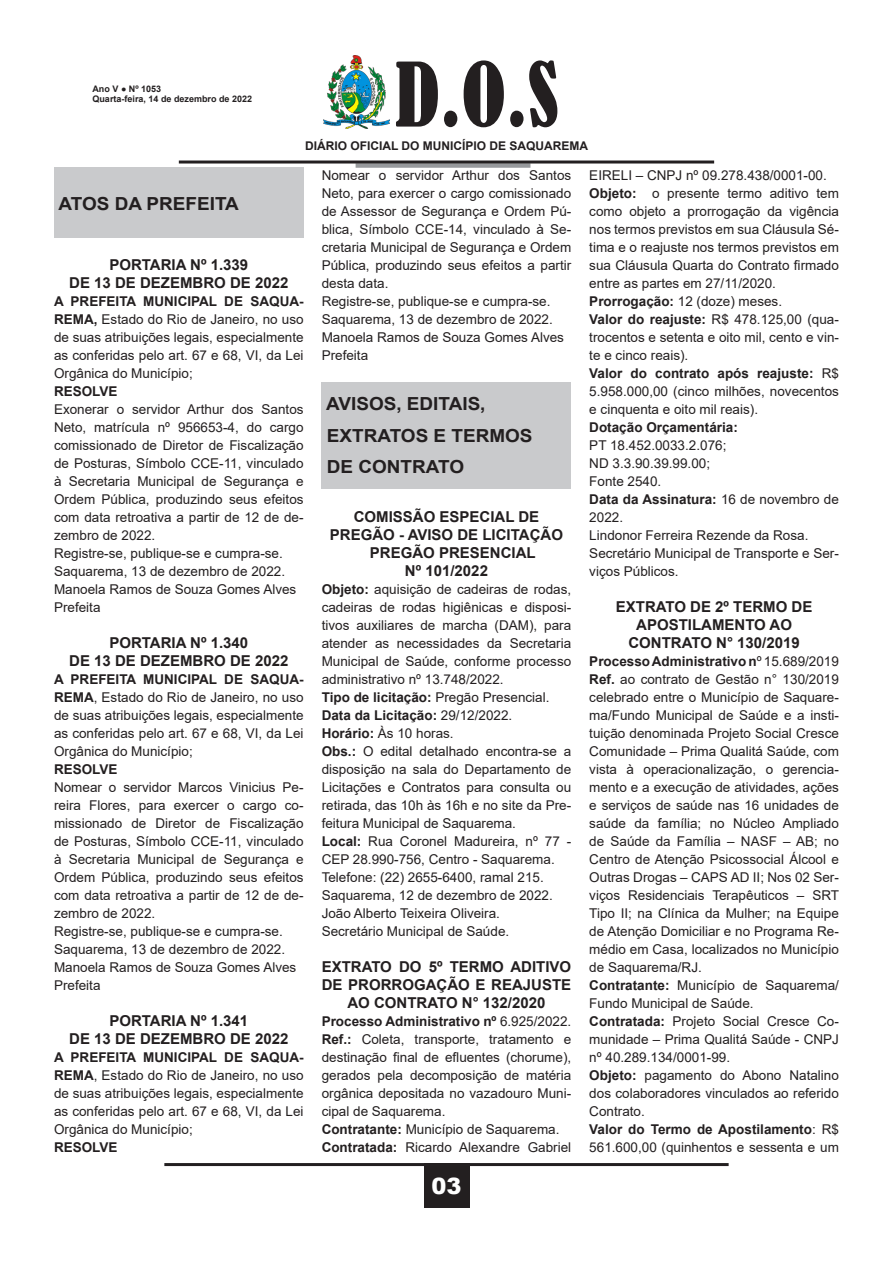
<style>
.page{position:relative;width:893px;height:1263px;background:#fff}
.page>*{position:absolute;margin:0;border:0;box-sizing:border-box;transform-origin:0 0}
.t1{font:condensed 82.5px "Bernard";color:#231f20}
.t2{font:900 22.5px "Arial";color:#fff}
.t3{font:700 18px "Arial";color:#231f20;scale:1.05 1}
.t4{font:700 15px/18px "Arial";color:#231f20;text-align:center}
.t5{font:13.5px/18px "Arial";color:#231f20;text-align:justify}
.t6{font:700 13.5px "Arial";color:#231f20}
.t7{font:700 12px "Arial";color:#231f20}
.t8{font:700 9px/10.8px "Arial";color:#231f20}
.s1{font-weight:700}
.s2{font-weight:400}
</style>
<div class="page">
<hr style="left:164px;top:1163px;width:565px;height:3px;background:#231f20">
<div style="left:424px;top:1163px;width:45px;height:45px;background:#231f20"></div>
<img style="left:324px;top:55px;width:65px;height:73px">
<div style="left:356px;top:163px;width:174px;height:5px;background:#97999c"></div>
<hr style="left:179px;top:161px;width:535px;height:3px;background:#231f20">
<div style="left:54px;top:168px;width:249px;height:70px;background:#c9cacc"></div>
<div style="left:322px;top:382px;width:249px;height:107px;background:#c9cacc"></div>
<p class="t8" style="left:92px;top:83px;width:161px">Ano V ● Nº 1053<br>Quarta-feira, 14 de dezembro de 2022</p>
<h1 class="t1" style="left:395px;top:47px;width:165px">D.O.S</h1>
<p class="t7" style="left:305px;top:137px;width:285px">DIÁRIO OFICIAL DO MUNICÍPIO DE SAQUAREMA</p>
<p class="t3" style="left:59px;top:190px;width:173px">ATOS DA PREFEITA</p>
<p class="t4" style="left:109px;top:256px;width:140px">PORTARIA Nº 1.339</p>
<p class="t4" style="left:69px;top:274px;width:221px">DE 13 DE DEZEMBRO DE 2022</p>
<p class="t5" style="left:54px;top:292px;width:251px"><span class="s1">A PREFEITA MUNICIPAL DE SAQUA-REMA,</span> Estado do Rio de Janeiro, no uso de suas atribuições legais, especialmente as conferidas pelo art. 67 e 68, VI, da Lei Orgânica do Município;</p>
<p class="t6" style="left:54px;top:382px;width:65px">RESOLVE</p>
<p class="t5" style="left:54px;top:400px;width:251px">Exonerar o servidor Arthur dos Santos Neto, matrícula nº 956653-4, do cargo comissionado de Diretor de Fiscalização de Posturas, Símbolo CCE-11, vinculado à Secretaria Municipal de Segurança e Ordem Pública, produzindo seus efeitos com data retroativa a partir de 12 de de&shy;zembro de 2022.</p>
<p class="t5" style="left:54px;top:544px;width:230px">Registre-se, publique-se e cumpra-se.</p>
<p class="t5" style="left:54px;top:562px;width:233px">Saquarema, 13 de dezembro de 2022.</p>
<p class="t5" style="left:54px;top:580px;width:244px">Manoela Ramos de Souza Gomes Alves</p>
<p class="t5" style="left:54px;top:598px;width:48px">Prefeita</p>
<p class="t4" style="left:109px;top:634px;width:140px">PORTARIA Nº 1.340</p>
<p class="t4" style="left:69px;top:652px;width:221px">DE 13 DE DEZEMBRO DE 2022</p>
<p class="t5" style="left:54px;top:670px;width:251px"><span class="s1">A PREFEITA MUNICIPAL DE SAQUA-REMA</span>, Estado do Rio de Janeiro, no uso de suas atribuições legais, especialmente as conferidas pelo art. 67 e 68, VI, da Lei Orgânica do Município;</p>
<p class="t6" style="left:54px;top:760px;width:65px">RESOLVE</p>
<p class="t5" style="left:54px;top:778px;width:251px">Nomear o servidor Marcos Vinicius Pe&shy;reira Flores, para exercer o cargo co&shy;missionado de Diretor de Fiscalização de Posturas, Símbolo CCE-11, vinculado à Secretaria Municipal de Segurança e Ordem Pública, produzindo seus efeitos com data retroativa a partir de 12 de de&shy;zembro de 2022.</p>
<p class="t5" style="left:54px;top:922px;width:230px">Registre-se, publique-se e cumpra-se.</p>
<p class="t5" style="left:54px;top:940px;width:233px">Saquarema, 13 de dezembro de 2022.</p>
<p class="t5" style="left:54px;top:958px;width:244px">Manoela Ramos de Souza Gomes Alves</p>
<p class="t5" style="left:54px;top:976px;width:48px">Prefeita</p>
<p class="t4" style="left:109px;top:1012px;width:140px">PORTARIA Nº 1.341</p>
<p class="t4" style="left:69px;top:1030px;width:221px">DE 13 DE DEZEMBRO DE 2022</p>
<p class="t5" style="left:54px;top:1048px;width:251px"><span class="s1">A PREFEITA MUNICIPAL DE SAQUA-REMA</span>, Estado do Rio de Janeiro, no uso de suas atribuições legais, especialmente as conferidas pelo art. 67 e 68, VI, da Lei Orgânica do Município;</p>
<p class="t6" style="left:54px;top:1138px;width:65px">RESOLVE</p>
<p class="t5" style="left:322px;top:166px;width:251px">Nomear o servidor Arthur dos Santos Neto, para exercer o cargo comissionado de Assessor de Segurança e Ordem Pú&shy;blica, Símbolo CCE-14, vinculado à Se&shy;cretaria Municipal de Segurança e Ordem Pública, produzindo seus efeitos a partir desta data.</p>
<p class="t5" style="left:322px;top:292px;width:230px">Registre-se, publique-se e cumpra-se.</p>
<p class="t5" style="left:322px;top:310px;width:233px">Saquarema, 13 de dezembro de 2022.</p>
<p class="t5" style="left:322px;top:328px;width:244px">Manoela Ramos de Souza Gomes Alves</p>
<p class="t5" style="left:322px;top:346px;width:48px">Prefeita</p>
<p class="t3" style="left:326px;top:391px;width:153px">AVISOS, EDITAIS,</p>
<p class="t3" style="left:327px;top:423px;width:197px">EXTRATOS E TERMOS</p>
<p class="t3" style="left:327px;top:454px;width:132px">DE CONTRATO</p>
<p class="t4" style="left:354px;top:508px;width:187px">COMISSÃO ESPECIAL DE</p>
<p class="t4" style="left:330px;top:526px;width:235px">PREGÃO - AVISO DE LICITAÇÃO</p>
<p class="t4" style="left:370px;top:544px;width:167px">PREGÃO PRESENCIAL</p>
<p class="t4" style="left:405px;top:562px;width:85px">Nº 101/2022</p>
<p class="t5" style="left:322px;top:580px;width:251px"><span class="s1">Objeto:</span> aquisição de cadeiras de rodas, cadeiras de rodas higiênicas e disposi&shy;tivos auxiliares de marcha (DAM), para atender as necessidades da Secretaria Municipal de Saúde, conforme processo administrativo nº 13.748/2022.</p>
<p class="t5" style="left:322px;top:688px;width:229px"><span class="s1">Tipo de licitação:</span> Pregão Presencial.</p>
<p class="t6" style="left:322px;top:706px;width:192px">Data da Licitação: <span class="s2">29/12/2022.</span></p>
<p class="t5" style="left:322px;top:724px;width:134px"><span class="s1">Horário:</span> Às 10 horas.</p>
<p class="t5" style="left:322px;top:742px;width:251px"><span class="s1">Obs.:</span> O edital detalhado encontra-se a disposição na sala do Departamento de Licitações e Contratos para consulta ou retirada, das 10h às 16h e no site da Pre&shy;feitura Municipal de Saquarema.</p>
<p class="t5" style="left:322px;top:832px;width:251px"><span class="s1">Local:</span> Rua Coronel Madureira, nº 77 -<br>CEP 28.990-756, Centro - Saquarema.</p>
<p class="t5" style="left:322px;top:868px;width:224px">Telefone: (22) 2655-6400, ramal 215.</p>
<p class="t5" style="left:322px;top:886px;width:233px">Saquarema, 12 de dezembro de 2022.</p>
<p class="t5" style="left:322px;top:904px;width:180px">João Alberto Teixeira Oliveira.</p>
<p class="t5" style="left:322px;top:922px;width:189px">Secretário Municipal de Saúde.</p>
<p class="t4" style="left:322px;top:958px;width:251px">EXTRATO DO 5º TERMO ADITIVO<br>DE PRORROGAÇÃO E REAJUSTE<br>AO CONTRATO N° 132/2020</p>
<p class="t6" style="left:322px;top:1012px;width:251px">Processo Administrativo nº <span class="s2">6.925/2022.</span></p>
<p class="t5" style="left:322px;top:1030px;width:251px"><span class="s1">Ref.:</span> Coleta, transporte, tratamento e destinação final de efluentes (chorume), gerados pela decomposição de matéria orgânica depositada no vazadouro Muni&shy;cipal de Saquarema.</p>
<p class="t5" style="left:322px;top:1120px;width:239px"><span class="s1">Contratante:</span> Município de Saquarema.</p>
<p class="t5" style="left:322px;top:1138px;width:251px"><span class="s1">Contratada:</span> Ricardo Alexandre Gabriel</p>
<h2 class="t2" style="left:431px;top:1170px;width:32px">03</h2>
<p class="t5" style="left:589px;top:166px;width:239px">EIRELI – CNPJ nº 09.278.438/0001-00.</p>
<p class="t5" style="left:589px;top:184px;width:251px"><span class="s1">Objeto:</span> o presente termo aditivo tem como objeto a prorrogação da vigência nos termos previstos em sua Cláusula Sé&shy;tima e o reajuste nos termos previstos em sua Cláusula Quarta do Contrato firmado entre as partes em 27/11/2020.</p>
<p class="t5" style="left:589px;top:292px;width:194px"><span class="s1">Prorrogação:</span> 12 (doze) meses.</p>
<p class="t5" style="left:589px;top:310px;width:251px"><span class="s1">Valor do reajuste:</span> R$ 478.125,00 (qua&shy;trocentos e setenta e oito mil, cento e vin&shy;te e cinco reais).</p>
<p class="t5" style="left:589px;top:364px;width:251px"><span class="s1">Valor do contrato após reajuste:</span> R$ 5.958.000,00 (cinco milhões, novecentos e cinquenta e oito mil reais).</p>
<p class="t6" style="left:589px;top:418px;width:150px">Dotação Orçamentária:</p>
<p class="t5" style="left:589px;top:436px;width:139px">PT 18.452.0033.2.076;</p>
<p class="t5" style="left:589px;top:454px;width:122px">ND 3.3.90.39.99.00;</p>
<p class="t5" style="left:589px;top:472px;width:74px">Fonte 2540.</p>
<p class="t5" style="left:589px;top:490px;width:251px"><span class="s1">Data da Assinatura:</span> 16 de novembro de<br>2022.</p>
<p class="t5" style="left:589px;top:526px;width:221px">Lindonor Ferreira Rezende da Rosa.</p>
<p class="t5" style="left:589px;top:544px;width:251px">Secretário Municipal de Transporte e Ser&shy;viços Públicos.</p>
<p class="t4" style="left:616px;top:598px;width:198px">EXTRATO DE 2º TERMO DE</p>
<p class="t4" style="left:636px;top:616px;width:157px">APOSTILAMENTO AO</p>
<p class="t4" style="left:628px;top:634px;width:173px">CONTRATO N° 130/2019</p>
<p class="t6" style="left:589px;top:652px;width:251px">Processo Administrativo n<span class="s2">º 15.689/2019</span></p>
<p class="t5" style="left:589px;top:670px;width:251px"><span class="s1">Ref.</span> ao contrato de Gestão n° 130/2019 celebrado entre o Município de Saquare&shy;ma/Fundo Municipal de Saúde e a insti&shy;tuição denominada Projeto Social Cresce Comunidade – Prima Qualitá Saúde, com vista à operacionalização, o gerencia&shy;mento e a execução de atividades, ações e serviços de saúde nas 16 unidades de saúde da família; no Núcleo Ampliado de Saúde da Família – NASF – AB; no Centro de Atenção Psicossocial Álcool e Outras Drogas – CAPS AD II; Nos 02 Ser&shy;viços Residenciais Terapêuticos – SRT Tipo II; na Clínica da Mulher; na Equipe de Atenção Domiciliar e no Programa Re&shy;médio em Casa, localizados no Município de Saquarema/RJ.</p>
<p class="t5" style="left:589px;top:976px;width:251px"><span class="s1">Contratante:</span> Município de Saquarema/<br>Fundo Municipal de Saúde.</p>
<p class="t5" style="left:589px;top:1012px;width:251px"><span class="s1">Contratada:</span> Projeto Social Cresce Co&shy;munidade – Prima Qualitá Saúde - CNPJ nº 40.289.134/0001-99.</p>
<p class="t5" style="left:589px;top:1066px;width:251px"><span class="s1">Objeto:</span> pagamento do Abono Natalino dos colaboradores vinculados ao referido Contrato.</p>
<p class="t5" style="left:589px;top:1120px;width:251px"><span class="s1">Valor do Termo de Apostilamento</span>: R$<br>561.600,00 (quinhentos e sessenta e um</p>
</div>
